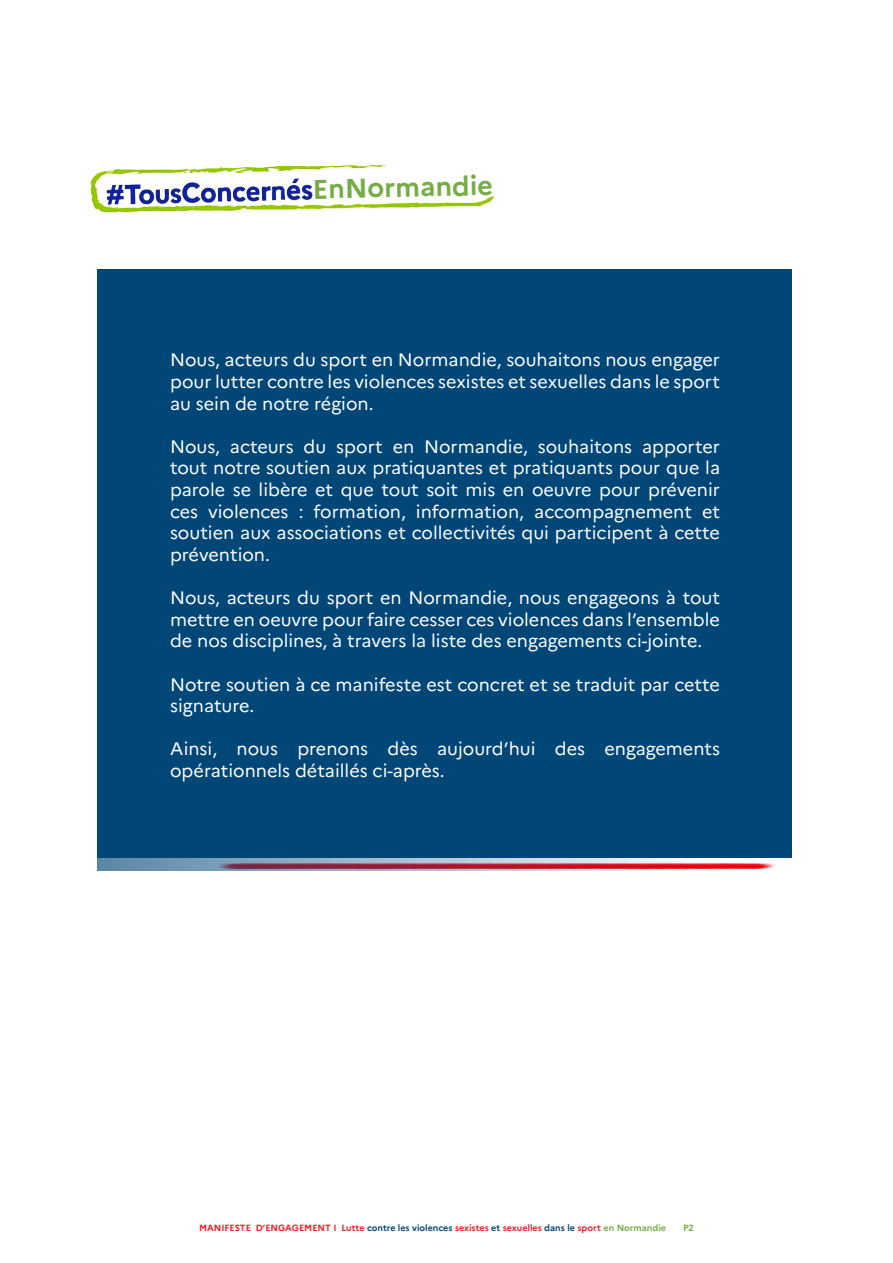
<style>
.page{position:relative;width:893px;height:1263px;background:#fff}
.page>*{position:absolute;margin:0;border:0;box-sizing:border-box;transform-origin:0 0}
.t1{font:700 27px "Marianne";color:#74ad45}
.t2{font:18px/21.6px "Marianne";color:#fff;text-align:justify}
.t3{font:700 9px "Marianne";color:#ee1d23}
.t4{font:700 9px "Marianne";color:#74ad45}
.s1{color:#004677}
.s2{color:#74ad45}
</style>
<div class="page">
<div style="left:97px;top:269px;width:695px;height:601px;background:#004677"></div>
<div style="left:0;top:857px;width:804px;height:37px;background:#fff"></div>
<img style="left:219px;top:859px;width:557px;height:12px">
<img style="left:91px;top:164px;width:404px;height:49px">
<p class="t1" style="left:312px;top:172px;width:182px;rotate:-1deg">EnNormandie</p>
<p class="t2" style="left:170px;top:349px;width:551px">Nous, acteurs du sport en Normandie, souhaitons nous engager pour lutter contre les violences sexistes et sexuelles dans le sport au sein de notre région.</p>
<p class="t2" style="left:170px;top:436px;width:551px">Nous, acteurs du sport en Normandie, souhaitons apporter tout notre soutien aux pratiquantes et pratiquants pour que la parole se libère et que tout soit mis en oeuvre pour prévenir ces violences : formation, information, accompagnement et soutien aux associations et collectivités qui participent à cette prévention.</p>
<p class="t2" style="left:170px;top:587px;width:551px">Nous, acteurs du sport en Normandie, nous engageons à tout mettre en oeuvre pour faire cesser ces violences dans l’ensemble de nos disciplines, à travers la liste des engagements ci-jointe.</p>
<p class="t2" style="left:170px;top:673px;width:551px">Notre soutien à ce manifeste est concret et se traduit par cette signature.</p>
<p class="t2" style="left:170px;top:738px;width:551px">Ainsi, nous prenons dès aujourd’hui des engagements opérationnels détaillés ci-après.</p>
<p class="t3" style="left:199px;top:1223px;width:468px">MANIFESTE D’ENGAGEMENT I Lutte <span class="s1">contre les violences</span> sexistes <span class="s1">et</span> sexuelles <span class="s1">dans le</span> sport <span class="s2">en Normandie</span></p>
<p class="t4" style="left:683px;top:1223px;width:12px">P2</p>
</div>
